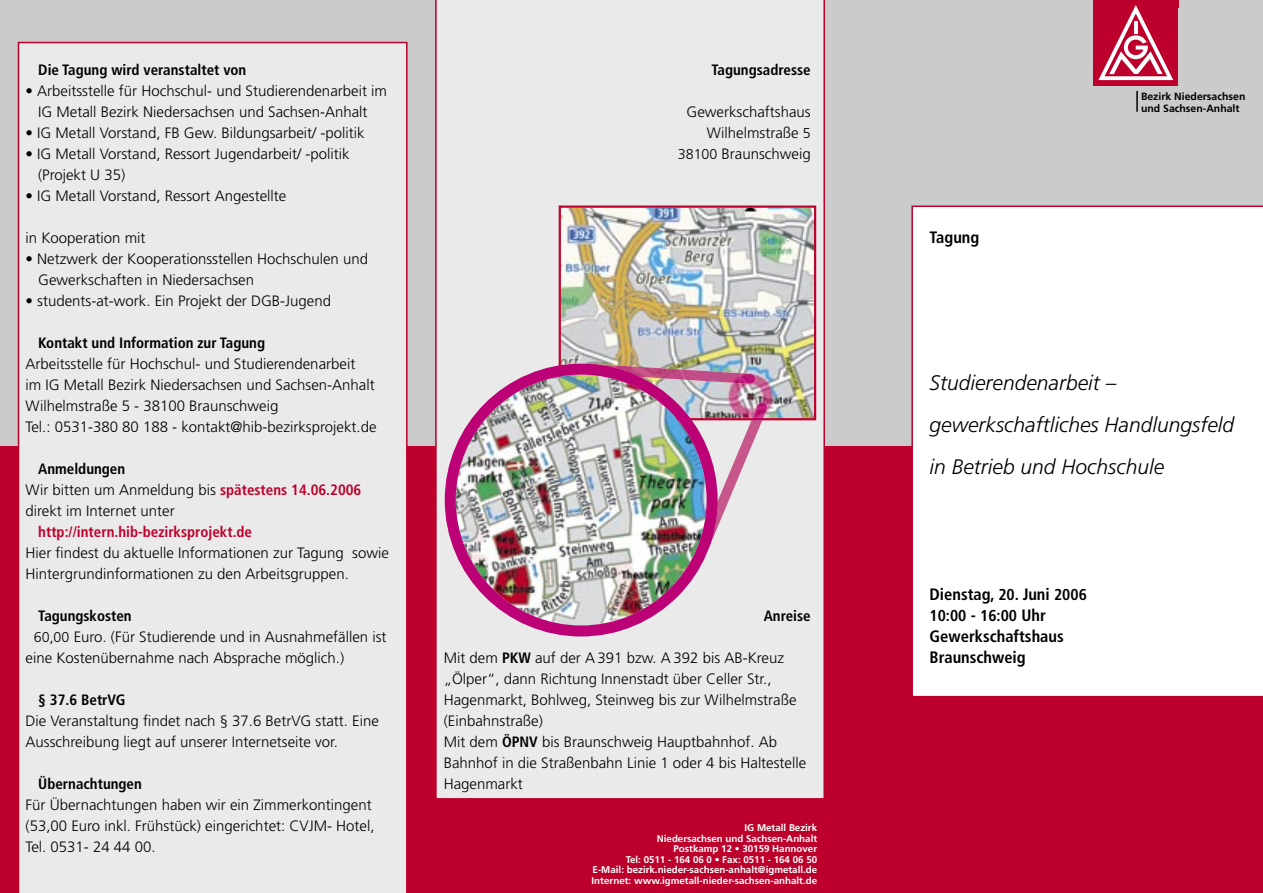
<style>
.page{position:relative;width:1263px;height:893px;background:#fff}
.page>*{position:absolute;margin:0;border:0;box-sizing:border-box;transform-origin:0 0}
.t1{font:italic 300 21px/42px "Frutiger";color:#000}
.t2{font:700 condensed 16.5px/21px "Frutiger";color:#000}
.t3{font:700 condensed 15.75px "Frutiger";color:#000}
.t4{font:300 15px/21px "Frutiger";color:#000}
.t5{font:700 condensed 15px "Frutiger";color:#000}
.t6{font:700 condensed 15px "Frutiger";color:#bd002b}
.t7{font:700 10.5px/12px "Frutiger";color:#000}
.t8{font:700 9.75px/10.5px "Frutiger";color:#fff;text-align:right}
.s1{font-weight:700;font-stretch:condensed}
.s2{font-weight:700;font-stretch:condensed;color:#bd002b}
.s3{font-size:14.25px}
.s4{font-size:15.75px}
.s5{font-size:16.5px}
</style>
<div class="page">
<div style="left:0;top:0;width:1263px;height:446px;background:#cbcbcc"></div>
<div style="left:0;top:446px;width:1263px;height:447px;background:#bd002b"></div>
<div style="left:435px;top:0;width:390px;height:799px;background:#eaeaea"></div>
<div style="left:18px;top:42px;width:390px;height:851px;background:#eaeaea"></div>
<div style="left:911px;top:206px;width:352px;height:490px;background:#fff"></div>
<img style="left:559px;top:206px;width:257px;height:214px">
<img style="left:445px;top:364px;width:273px;height:272px">
<img style="left:587px;top:364px;width:168px;height:20px">
<svg style="left:583px;top:364px;width:57px;height:13px"></svg>
<img style="left:752px;top:402px;width:16px;height:16px">
<svg style="left:700px;top:418px;width:63px;height:130px;background:#d9afc9"></svg>
<div style="left:1093px;top:0;width:85px;height:85px;background:#bd002b"></div>
<svg style="left:1098px;top:5px;width:76px;height:76px"></svg>
<hr style="left:1136px;top:91px;width:2px;height:21px;background:#000">
<p class="t5" style="left:38px;top:61px;width:210px">Die Tagung wird veranstaltet von</p>
<p class="t4" style="left:26px;top:80px;width:363px;text-align:center">• Arbeitsstelle für Hochschul- und Studierendenarbeit im<br>IG Metall Bezirk Niedersachsen und Sachsen-Anhalt</p>
<p class="t4" style="left:26px;top:122px;width:341px">• IG Metall Vorstand, FB Gew. Bildungsarbeit/ -politik</p>
<p class="t4" style="left:38px;top:143px;width:313px;text-indent:-13px">• IG Metall Vorstand, Ressort Jugendarbeit/ -politik (Projekt U 35)</p>
<p class="t4" style="left:26px;top:185px;width:262px">• IG Metall Vorstand, Ressort Angestellte</p>
<p class="t4" style="left:26px;top:227px;width:122px">in Kooperation mit</p>
<p class="t4" style="left:38px;top:248px;width:331px;text-indent:-13px">• Netzwerk der Kooperationsstellen Hochschulen und<br>Gewerkschaften in Niedersachsen</p>
<p class="t4" style="left:26px;top:290px;width:307px">• students-at-work. Ein Projekt der DGB-Jugend</p>
<p class="t5" style="left:38px;top:334px;width:228px">Kontakt und Information zur Tagung</p>
<p class="t4" style="left:26px;top:353px;width:352px">Arbeitsstelle für Hochschul- und Studierendenarbeit<br>im IG Metall Bezirk Niedersachsen und Sachsen-Anhalt Wilhelmstraße 5 - 38100 Braunschweig<br>Tel.: 0531-380 80 188 - kontakt@hib-bezirksprojekt.de</p>
<p class="t4" style="left:26px;top:458px;width:337px;text-indent:13px"><span class="s1">Anmeldungen<br></span>Wir bitten um Anmeldung bis <span class="s2">spätestens 14.06.2006 </span>direkt im Internet unter</p>
<p class="t6" style="left:38px;top:523px;width:215px">http://intern.hib-bezirksprojekt.de</p>
<p class="t4" style="left:26px;top:542px;width:365px">Hier findest du aktuelle Informationen zur Tagung sowie<br>Hintergrundinformationen zu den Arbeitsgruppen.</p>
<p class="t5" style="left:38px;top:607px;width:95px">Tagungskosten</p>
<p class="t4" style="left:34px;top:626px;width:354px"><span class="s3">60,00</span> Euro. (Für Studierende und in Ausnahmefällen ist</p>
<p class="t4" style="left:26px;top:647px;width:320px">eine Kostenübernahme nach Absprache möglich.)</p>
<p class="t5" style="left:38px;top:691px;width:89px">§ 37.6 BetrVG</p>
<p class="t4" style="left:26px;top:710px;width:355px">Die Veranstaltung findet nach § 37.6 BetrVG statt. Eine<br>Ausschreibung liegt auf unserer Internetseite vor.</p>
<p class="t5" style="left:38px;top:775px;width:105px">Übernachtungen</p>
<p class="t4" style="left:26px;top:794px;width:350px">Für Übernachtungen haben wir ein Zimmerkontingent (53,00 Euro inkl. Frühstück) eingerichtet: CVJM- Hotel,<br>Tel. 0531- 24 44 00.</p>
<p class="t5" style="left:711px;top:61px;width:101px">Tagungsadresse</p>
<p class="t4" style="left:678px;top:101px;width:134px;text-align:right">Gewerkschaftshaus<br>Wilhelmstraße <span class="s3">5<br>38100</span> Braunschweig</p>
<p class="t5" style="left:764px;top:607px;width:49px">Anreise</p>
<p class="t4" style="left:444px;top:647px;width:364px">Mit dem <span class="s1">PKW</span> auf der A 391 bzw. A 392 bis AB-Kreuz „Ölper“, dann Richtung Innenstadt über Celler Str., Hagenmarkt, Bohlweg, Steinweg bis zur Wilhelmstraße (Einbahnstraße)<br>Mit dem <span class="s1">ÖPNV</span> bis Braunschweig Hauptbahnhof. Ab Bahnhof in die Straßenbahn Linie 1 oder 4 bis Haltestelle Hagenmarkt</p>
<p class="t8" style="left:592px;top:822px;width:227px">IG Metall Bezirk<br>Niedersachsen und Sachsen-Anhalt<br>Postkamp 12 • 30159 Hannover<br>Tel: 0511 - 164 06 0 • Fax: 0511 - 164 06 50<br>E-Mail: bezirk.nieder-sachsen-anhalt@igmetall.de Internet: www.igmetall-nieder-sachsen-anhalt.de</p>
<p class="t2" style="left:929px;top:227px;width:51px">Tagung</p>
<p class="t7" style="left:1141px;top:90px;width:106px">Bezirk Niedersachsen und Sachsen-Anhalt</p>
<h1 class="t1" style="left:929px;top:362px;width:306px">Studierendenarbeit – gewerkschaftliches Handlungsfeld in Betrieb und Hochschule</h1>
<p class="t2" style="left:929px;top:584px;width:159px">Dienstag, <span class="s4">20</span>. Juni <span class="s4">2006</span></p>
<p class="t3" style="left:929px;top:606px;width:118px">10:00 <span class="s5">-</span> 16:00 <span class="s5">Uhr</span></p>
<p class="t2" style="left:929px;top:626px;width:136px">Gewerkschaftshaus<br>Braunschweig</p>
</div>
